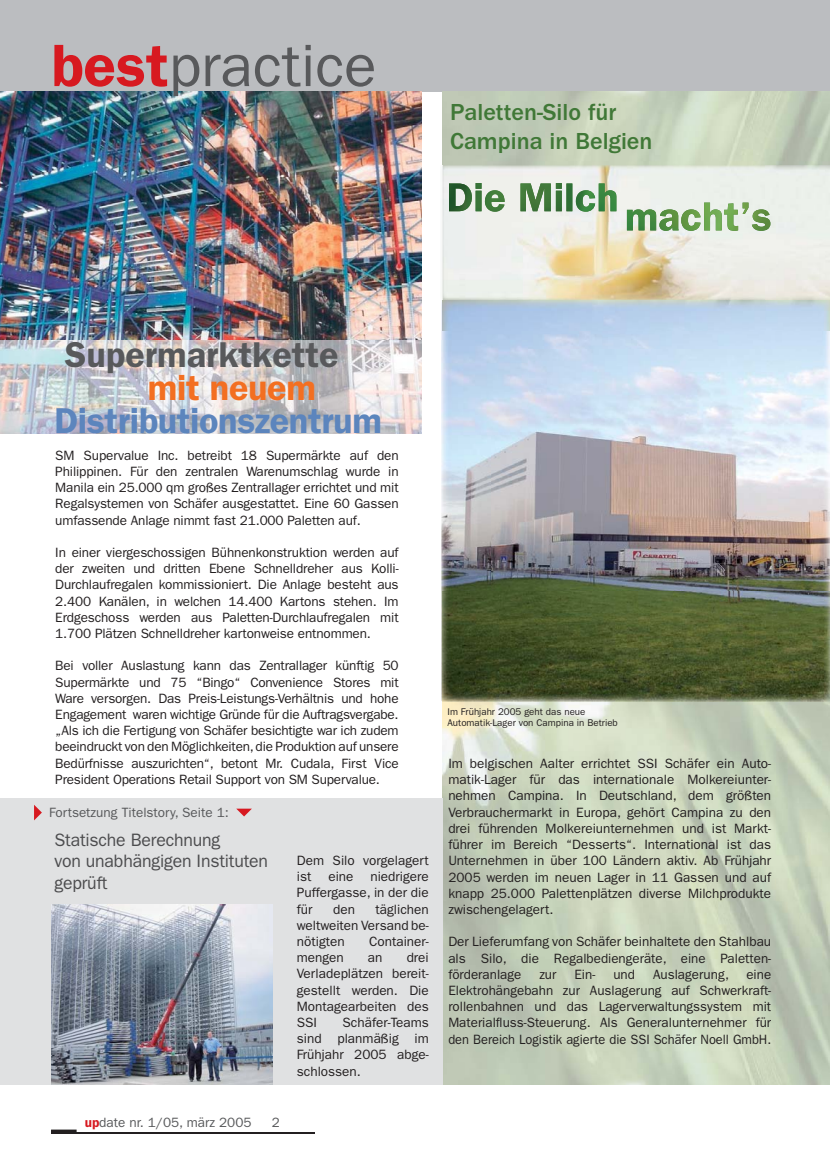
<style>
.page{position:relative;width:830px;height:1170px;background:#fff}
.page>*{position:absolute;margin:0;border:0;box-sizing:border-box;transform-origin:0 0}
.t1{font:60px "Franklin Gothic";color:#58595b}
.t2{font:600 36px "Franklin Gothic";letter-spacing:-.01em;color:#5c85bd}
.t3{font:600 36px "Franklin Gothic";color:#58595b}
.t4{font:600 36px "Franklin Gothic";letter-spacing:-.01em;color:#f36f21}
.t5{font:500 24px/28.8px "Franklin Gothic";color:#407837}
.t6{font:18px/21.6px "Franklin Gothic";letter-spacing:-.01em;color:#4c4c4e}
.t7{font:13.5px/16.2px "Franklin Gothic";color:#231f20;text-align:justify}
.t8{font:13.5px "Franklin Gothic";color:#58595b}
.t9{font:9.75px/11.2px "Franklin Gothic";color:#231f20}
.s1{font-weight:600;color:#d71920}
</style>
<div class="page">
<hr style="left:51px;top:1132px;width:263px;height:1px;background:#231f20">
<svg style="left:51px;top:1129px;width:26px;height:3px"></svg>
<div style="left:0;top:0;width:829px;height:91px;background:#bbbdc0"></div>
<img style="left:442px;top:601px;width:387px;height:483px">
<img style="left:0;top:91px;width:421px;height:249px">
<svg style="left:0;top:340px;width:422px;height:94px;background:#cdccd1"></svg>
<div style="left:0;top:798px;width:442px;height:286px;background:#e0e1e2"></div>
<img style="left:441px;top:165px;width:388px;height:184px">
<img style="left:490px;top:349px;width:339px;height:252px">
<img style="left:441px;top:434px;width:49px;height:267px">
<img style="left:441px;top:340px;width:86px;height:94px">
<img style="left:442px;top:301px;width:387px;height:29px">
<svg style="left:34px;top:805px;width:8px;height:15px"></svg>
<svg style="left:236px;top:808px;width:16px;height:8px"></svg>
<img style="left:51px;top:904px;width:221px;height:180px">
<img style="left:442px;top:300px;width:323px;height:1px">
<img style="left:449px;top:183px;width:167px;height:29px">
<img style="left:765px;top:300px;width:64px;height:1px">
<img style="left:765px;top:165px;width:9px;height:135px">
<img style="left:626px;top:202px;width:143px;height:29px">
<h1 class="t1" style="left:51px;top:45px;width:327px"><span class="s1">best</span>practice</h1>
<h3 class="t5" style="left:450px;top:100px;width:204px">Paletten-Silo für<br>Campina in Belgien</h3>
<h2 class="t3" style="left:65px;top:342px;width:275px">Supermarktkette</h2>
<h2 class="t4" style="left:148px;top:375px;width:169px">mit neuem</h2>
<h2 class="t2" style="left:54px;top:408px;width:329px">Distributionszentrum</h2>
<p class="t7" style="left:55px;top:448px;width:345px">SM Supervalue Inc. betreibt 18 Supermärkte auf den Philippinen. Für den zentralen Warenumschlag wurde in Manila ein 25.000 qm großes Zentrallager errichtet und mit Regalsystemen von Schäfer ausgestattet. Eine 60 Gassen umfassende Anlage nimmt fast 21.000 Paletten auf.</p>
<p class="t7" style="left:55px;top:545px;width:345px">In einer viergeschossigen Bühnenkonstruktion werden auf der zweiten und dritten Ebene Schnelldreher aus Kolli-Durchlaufregalen kommissioniert. Die Anlage besteht aus 2.400 Kanälen, in welchen 14.400 Kartons stehen. Im Erdgeschoss werden aus Paletten-Durchlaufregalen mit 1.700 Plätzen Schnelldreher kartonweise entnommen.</p>
<p class="t7" style="left:55px;top:658px;width:345px">Bei voller Auslastung kann das Zentrallager künftig 50<br>Supermärkte und 75 “Bingo“ Convenience Stores mit Ware versorgen. Das Preis-Leistungs-Verhältnis und hohe Engagement waren wichtige Gründe für die Auftragsvergabe. „Als ich die Fertigung von Schäfer besichtigte war ich zudem beeindruckt von den Möglichkeiten, die Produktion auf unsere Bedürfnisse auszurichten“, betont Mr. Cudala, First Vice President Operations Retail Support von SM Supervalue.</p>
<p class="t8" style="left:49px;top:807px;width:181px">Fortsetzung Titelstory, Seite 1:</p>
<h3 class="t6" style="left:54px;top:830px;width:215px">Statische Berechnung<br>von unabhängigen Instituten geprüft</h3>
<p class="t8" style="left:85px;top:1117px;width:168px"><span class="s1">up</span>date nr. 1/05, märz 2005</p>
<p class="t8" style="left:272px;top:1117px;width:10px">2</p>
<p class="t7" style="left:297px;top:853px;width:133px">Dem Silo vorgelagert ist</p>
<p class="t7" style="left:297px;top:869px;width:133px;text-indent:73px">niedrigere Puffergasse, in der die für</p>
<p class="t7" style="left:328px;top:869px;width:27px">eine</p>
<p class="t7" style="left:297px;top:901px;width:133px;text-indent:79px">täglichen weltweiten Versand be&shy;nötigten</p>
<p class="t7" style="left:333px;top:901px;width:23px">den</p>
<p class="t7" style="left:369px;top:934px;width:61px">Container-</p>
<p class="t7" style="left:297px;top:950px;width:133px;text-indent:110px">drei Verladeplätzen bereit&shy;gestellt werden. Die Montagearbeiten des SSI</p>
<p class="t7" style="left:297px;top:950px;width:48px">mengen</p>
<p class="t7" style="left:368px;top:950px;width:16px">an</p>
<p class="t7" style="left:297px;top:1015px;width:133px;text-indent:46px">Schäfer-Teams sind planmäßig im Frühjahr 2005 abge&shy;schlossen.</p>
<p class="t9" style="left:447px;top:706px;width:172px">Im Frühjahr 2005 geht das neue<br>Automatik-Lager von Campina in Betrieb</p>
<p class="t7" style="left:448px;top:756px;width:324px">Im belgischen Aalter errichtet SSI Schäfer ein Auto&shy;matik-Lager für das internationale Molkereiunter&shy;nehmen Campina. In Deutschland, dem größten Verbrauchermarkt in Europa, gehört Campina zu den drei führenden Molkereiunternehmen und ist Markt&shy;führer im Bereich “Desserts“. International ist das Unternehmen in über 100 Ländern aktiv. Ab Frühjahr 2005 werden im neuen Lager in 11 Gassen und auf knapp 25.000 Palettenplätzen diverse Milchprodukte zwischengelagert.</p>
<p class="t7" style="left:448px;top:934px;width:324px">Der Lieferumfang von Schäfer beinhaltete den Stahlbau als Silo, die Regalbediengeräte, eine Paletten&shy;förderanlage</p>
<p class="t7" style="left:448px;top:967px;width:324px;text-indent:298px">eine Elektrohängebahn zur Auslagerung auf Schwerkraft&shy;rollenbahnen und das Lagerverwaltungssystem mit Materialfluss-Steuerung. Als Generalunternehmer für den Bereich Logistik agierte die SSI Schäfer Noell GmbH.</p>
<p class="t7" style="left:539px;top:967px;width:19px">zur</p>
<p class="t7" style="left:574px;top:967px;width:22px">Ein-</p>
<p class="t7" style="left:613px;top:967px;width:23px">und</p>
<p class="t7" style="left:652px;top:967px;width:77px">Auslagerung,</p>
</div>
